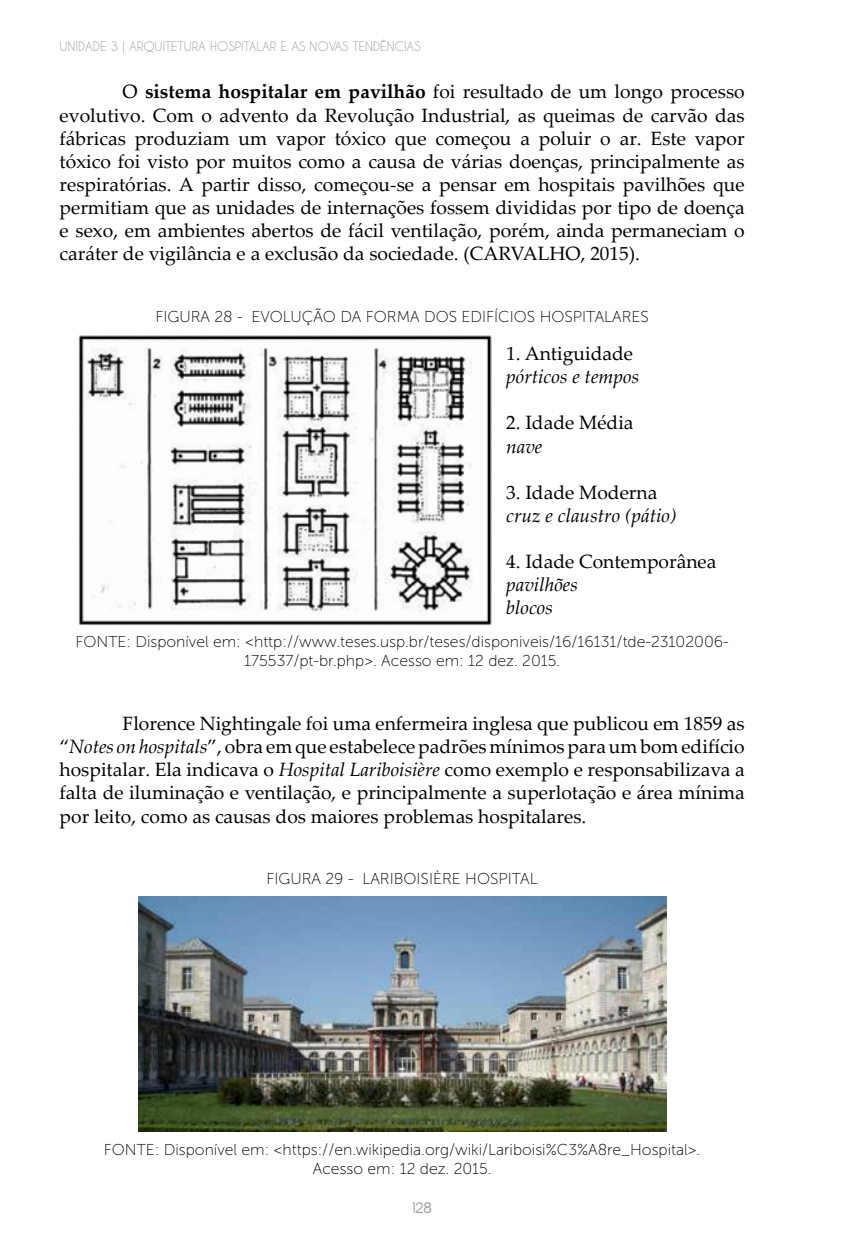
<style>
.page{position:relative;width:844px;height:1241px;background:#fff}
.page>*{position:absolute;margin:0;border:0;box-sizing:border-box;transform-origin:0 0}
.t1{font:19.25px/23.1px "Palatino Linotype";color:#000;text-align:justify}
.t2{font:italic 19.25px/23.1px "Palatino Linotype";color:#000}
.t3{font:17.5px "Alcefun Round";color:#9d9d9c}
.t4{font:15.75px/18.9px "Museo Sans 100";color:#000;text-align:center}
.t5{font:12.25px "Caviar Dreams";color:#9d9d9c}
.s1{font-weight:700}
.s2{font-style:italic}
</style>
<div class="page">
<img style="left:78px;top:335px;width:414px;height:290px">
<img style="left:138px;top:896px;width:528px;height:234px">
<p class="t5" style="left:60px;top:40px;width:362px">UNIDADE 3 | ARQUITETURA HOSPITALAR E AS NOVAS TENDÊNCIAS</p>
<p class="t1" style="left:60px;top:80px;width:686px;text-indent:63px">O <span class="s1">sistema hospitalar em pavilhão</span> foi resultado de um longo processo evolutivo. Com o advento da Revolução Industrial, as queimas de carvão das fábricas produziam um vapor tóxico que começou a poluir o ar. Este vapor tóxico foi visto por muitos como a causa de várias doenças, principalmente as respiratórias. A partir disso, começou-se a pensar em hospitais pavilhões que permitiam que as unidades de internações fossem divididas por tipo de doença e sexo, em ambientes abertos de fácil ventilação, porém, ainda permaneciam o caráter de vigilância e a exclusão da sociedade. (CARVALHO, 2015).</p>
<p class="t4" style="left:155px;top:307px;width:495px">FIGURA 28 - EVOLUÇÃO DA FORMA DOS EDIFÍCIOS HOSPITALARES</p>
<p class="t1" style="left:506px;top:341px;width:128px">1. Antiguidade</p>
<p class="t2" style="left:506px;top:364px;width:134px">pórticos e tempos</p>
<p class="t1" style="left:506px;top:410px;width:129px">2. Idade Média</p>
<p class="t2" style="left:506px;top:433px;width:38px">nave</p>
<p class="t1" style="left:506px;top:480px;width:153px">3. Idade Moderna</p>
<p class="t2" style="left:506px;top:503px;width:172px">cruz e claustro (pátio)</p>
<p class="t1" style="left:506px;top:549px;width:212px">4. Idade Contemporânea</p>
<p class="t2" style="left:506px;top:572px;width:73px">pavilhões blocos</p>
<p class="t4" style="left:75px;top:632px;width:654px">FONTE: Disponível em: &lt;http://www.teses.usp.br/teses/disponiveis/16/16131/tde-23102006-<br>175537/pt-br.php&gt;. Acesso em: 12 dez. 2015.</p>
<p class="t1" style="left:60px;top:711px;width:686px;text-indent:63px">Florence Nightingale foi uma enfermeira inglesa que publicou em 1859 as “<span class="s2">Notes on hospitals</span>”, obra em que estabelece padrões mínimos para um bom edifício hospitalar. Ela indicava o <span class="s2">Hospital Lariboisière</span> como exemplo e responsabilizava a falta de iluminação e ventilação, e principalmente a superlotação e área mínima por leito, como as causas dos maiores problemas hospitalares.</p>
<p class="t4" style="left:266px;top:869px;width:273px">FIGURA 29 - LARIBOISIÈRE HOSPITAL</p>
<p class="t4" style="left:104px;top:1140px;width:597px">FONTE: Disponível em: &lt;https://en.wikipedia.org/wiki/Lariboisi%C3%A8re_Hospital&gt;.<br>Acesso em: 12 dez. 2015.</p>
<p class="t3" style="left:412px;top:1197px;width:21px">128</p>
</div>
